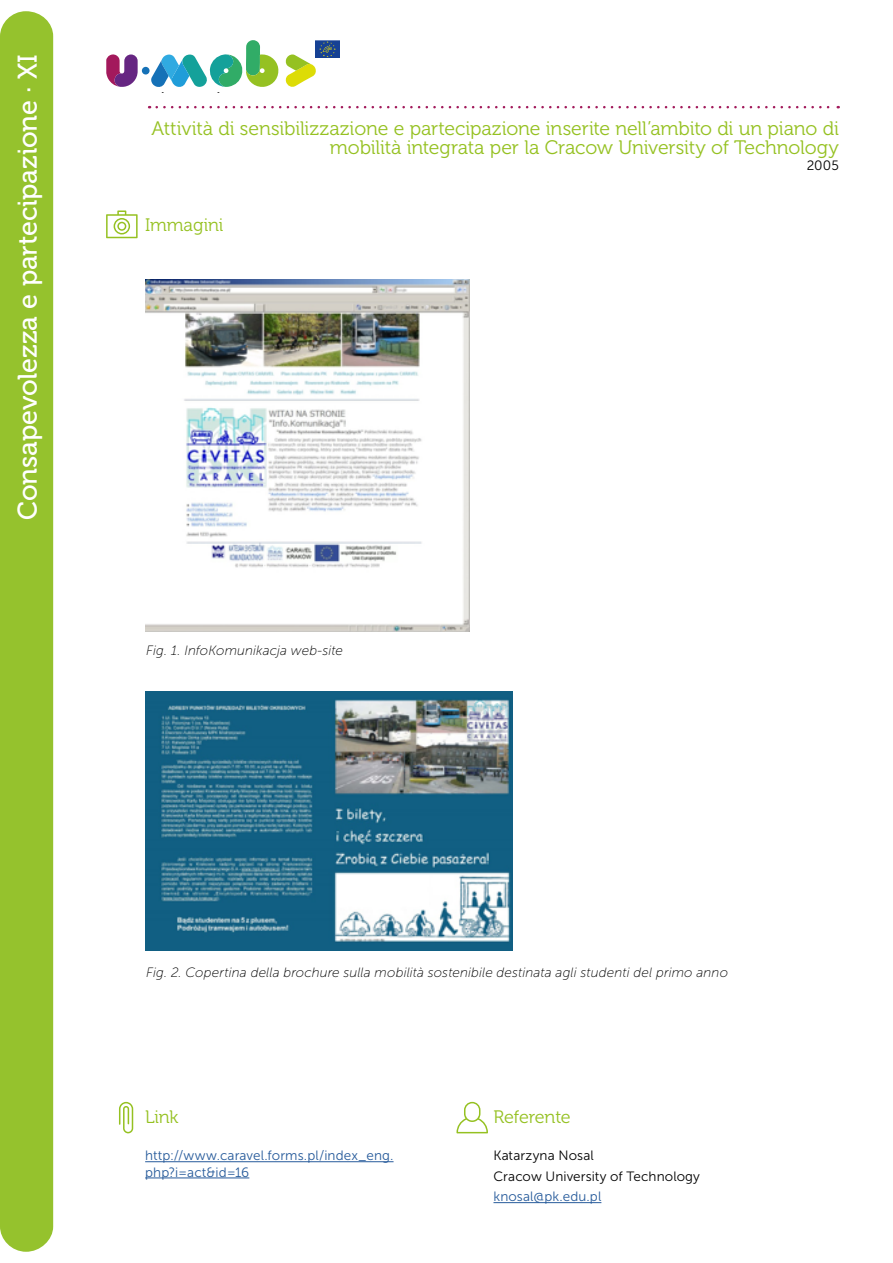
<style>
.page{position:relative;width:893px;height:1263px;background:#fff}
.page>*{position:absolute;margin:0;border:0;box-sizing:border-box;transform-origin:0 0}
.t1{font:27px "Museo 500";letter-spacing:-.005em;color:#fff}
.t2{font:19.5px/19.5px "Museo 300";letter-spacing:-.01em;color:#95c121;text-align:right}
.t3{font:18px "Museo 300";letter-spacing:-.01em;color:#95c121}
.t4{font:italic 13.5px "Museo Sans 100";letter-spacing:.005em;color:#000}
.t5{font:13.5px/16.2px "Museo Sans 300";letter-spacing:.01em;color:#275b9b}
.t6{font:13.5px/20.4px "Museo Sans 300";letter-spacing:.01em;color:#000}
</style>
<div class="page">
<hr style="left:145px;top:1161px;width:249px;height:1px;background:#275b9b">
<hr style="left:145px;top:1177px;width:104px;height:1px;background:#275b9b">
<hr style="left:493px;top:1202px;width:108px;height:1px;background:#275b9b">
<svg style="left:106px;top:210px;width:32px;height:28px"></svg>
<svg style="left:119px;top:1102px;width:14px;height:31px"></svg>
<svg style="left:456px;top:1102px;width:32px;height:31px"></svg>
<img style="left:145px;top:280px;width:325px;height:351px">
<img style="left:145px;top:691px;width:368px;height:260px">
<svg style="left:106px;top:54px;width:32px;height:33px"></svg>
<div style="left:142px;top:67px;width:8px;height:8px;background:#1571b7;border-radius:50%"></div>
<img style="left:316px;top:40px;width:24px;height:18px">
<svg style="left:151px;top:40px;width:165px;height:53px"></svg>
<svg style="left:157px;top:106px;width:682px;height:2px"></svg>
<div style="left:0;top:11px;width:53px;height:1241px;background:#95c22d;border-radius:26px"></div>
<h1 class="t1" style="left:13px;top:520px;width:467px;rotate:-90deg">Consapevolezza e partecipazione · XI</h1>
<p class="t2" style="left:151px;top:119px;width:689px">Attività di sensibilizzazione e partecipazione inserite nell’ambito di un piano di mobilità integrata per la Cracow University of Technology</p>
<p class="t6" style="left:807px;top:156px;width:34px">2005</p>
<p class="t3" style="left:145px;top:215px;width:80px">Immagini</p>
<p class="t4" style="left:146px;top:644px;width:198px">Fig. 1. InfoKomunikacja web-site</p>
<p class="t4" style="left:146px;top:965px;width:583px">Fig. 2. Copertina della brochure sulla mobilità sostenibile destinata agli studenti del primo anno</p>
<p class="t3" style="left:145px;top:1107px;width:35px">Link</p>
<p class="t3" style="left:493px;top:1107px;width:79px">Referente</p>
<p class="t5" style="left:145px;top:1148px;width:250px">http://www.caravel.forms.pl/index_eng. php?i=act&amp;id=16</p>
<p class="t6" style="left:493px;top:1145px;width:208px">Katarzyna Nosal<br>Cracow University of Technology</p>
<p class="t5" style="left:493px;top:1188px;width:109px">knosal@pk.edu.pl</p>
</div>
